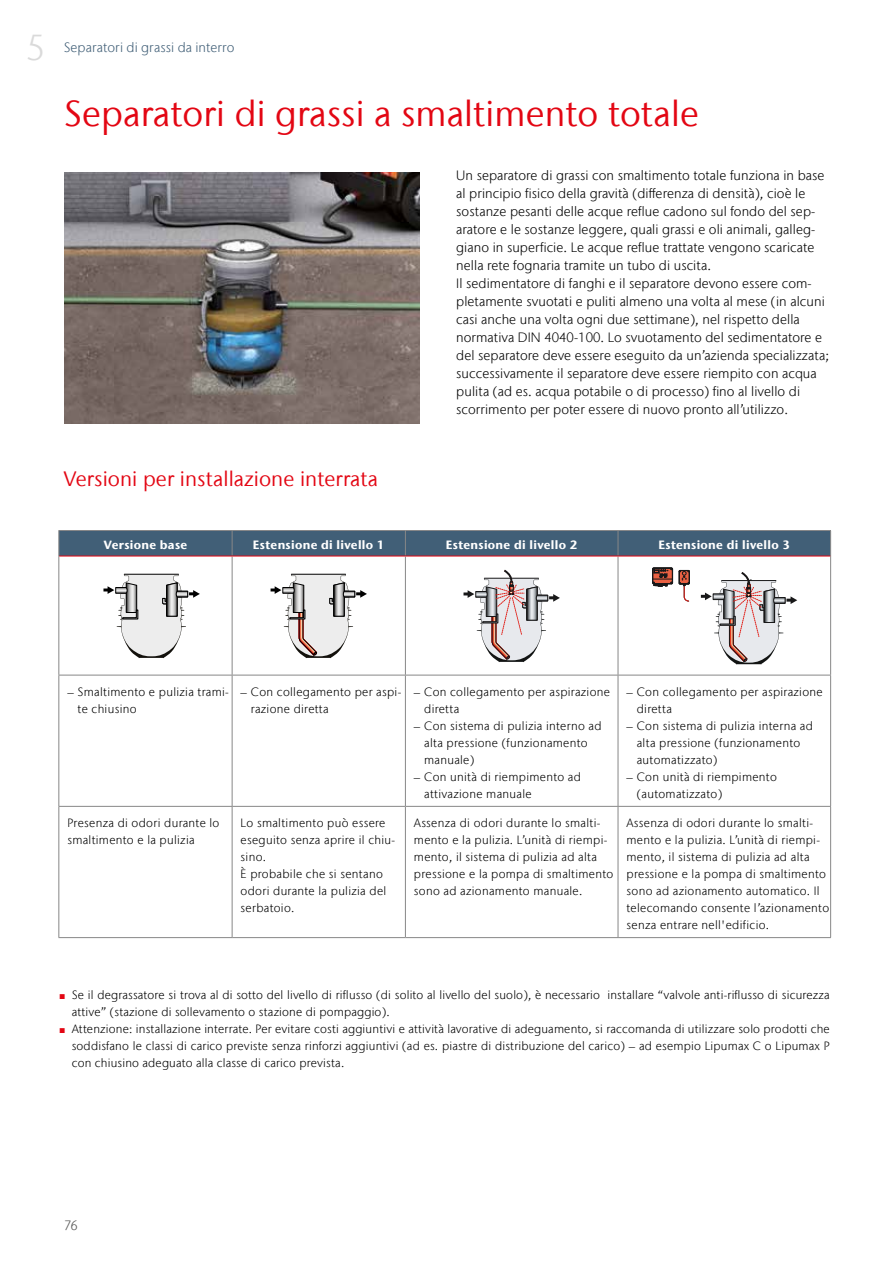
<style>
.page{position:relative;width:893px;height:1263px;background:#fff}
.page>*{position:absolute;margin:0;border:0;box-sizing:border-box;transform-origin:0 0}
.t1{font:36px "Stone Sans IIITC Com";letter-spacing:.005em;color:#e30613}
.t2{font:300 36px "Stone Sans IIITC Com";color:#dadada}
.t3{font:21px "Stone Sans IIITC Com";letter-spacing:.005em;color:#e30613}
.t4{font:300 13.5px/18px "Stone Sans IIITC Com";letter-spacing:.005em;color:#000}
.t5{font:300 13.5px "Stone Sans IIITC Com";letter-spacing:.005em;color:#415f77}
.t6{font:300 13.5px "Stone Sans IIITC Com";color:#575756}
.t7{font:300 12px/17px "Stone Sans IIITC Com";letter-spacing:.025em;color:#000}
.t8{font:700 12px "Stone Sans IIITC Com";letter-spacing:.025em;color:#fff}
.s1{font-family:"Arial";font-weight:400;font-size:10.5px;color:#e30613}
</style>
<div class="page">
<img style="left:65px;top:172px;width:355px;height:251px">
<hr style="left:58px;top:556px;width:1px;height:119px;background:#878787">
<hr style="left:232px;top:556px;width:1px;height:119px;background:#878787">
<hr style="left:405px;top:556px;width:1px;height:119px;background:#878787">
<hr style="left:618px;top:556px;width:1px;height:119px;background:#878787">
<hr style="left:830px;top:556px;width:1px;height:119px;background:#878787">
<hr style="left:58px;top:675px;width:1px;height:131px;background:#878787">
<hr style="left:232px;top:675px;width:1px;height:131px;background:#878787">
<hr style="left:405px;top:675px;width:1px;height:131px;background:#878787">
<hr style="left:618px;top:675px;width:1px;height:131px;background:#878787">
<hr style="left:830px;top:675px;width:1px;height:131px;background:#878787">
<hr style="left:58px;top:806px;width:174px;height:1px;background:#878787">
<hr style="left:58px;top:807px;width:1px;height:130px;background:#878787">
<hr style="left:232px;top:806px;width:173px;height:1px;background:#878787">
<hr style="left:232px;top:807px;width:1px;height:130px;background:#878787">
<hr style="left:405px;top:806px;width:213px;height:1px;background:#878787">
<hr style="left:405px;top:807px;width:1px;height:130px;background:#878787">
<hr style="left:618px;top:806px;width:213px;height:1px;background:#878787">
<hr style="left:618px;top:807px;width:1px;height:130px;background:#878787">
<hr style="left:830px;top:807px;width:1px;height:130px;background:#878787">
<hr style="left:58px;top:937px;width:174px;height:1px;background:#878787">
<hr style="left:232px;top:937px;width:173px;height:1px;background:#878787">
<hr style="left:405px;top:937px;width:213px;height:1px;background:#878787">
<hr style="left:618px;top:937px;width:213px;height:1px;background:#878787">
<div style="left:58px;top:531px;width:773px;height:25px;background:#415f77"></div>
<hr style="left:59px;top:556px;width:173px;height:1px;background:#e30613">
<hr style="left:232px;top:556px;width:173px;height:1px;background:#e30613">
<hr style="left:405px;top:556px;width:213px;height:1px;background:#e30613">
<hr style="left:618px;top:556px;width:212px;height:1px;background:#e30613">
<hr style="left:58px;top:675px;width:174px;height:1px;background:#878787">
<hr style="left:232px;top:675px;width:173px;height:1px;background:#878787">
<hr style="left:405px;top:675px;width:213px;height:1px;background:#878787">
<hr style="left:618px;top:675px;width:213px;height:1px;background:#878787">
<hr style="left:58px;top:530px;width:174px;height:1px;background:#878787">
<hr style="left:232px;top:530px;width:173px;height:1px;background:#878787">
<hr style="left:405px;top:530px;width:213px;height:1px;background:#878787">
<hr style="left:618px;top:530px;width:213px;height:1px;background:#878787">
<svg style="left:103px;top:574px;width:97px;height:84px"></svg>
<svg style="left:271px;top:574px;width:96px;height:84px"></svg>
<svg style="left:463px;top:570px;width:97px;height:92px"></svg>
<svg style="left:701px;top:572px;width:96px;height:92px"></svg>
<svg style="left:679px;top:570px;width:11px;height:32px"></svg>
<svg style="left:652px;top:568px;width:21px;height:19px"></svg>
<h1 class="t2" style="left:26px;top:25px;width:21px">5</h1>
<p class="t5" style="left:64px;top:39px;width:172px">Separatori di grassi da interro</p>
<h1 class="t1" style="left:64px;top:91px;width:637px">Separatori di grassi a smaltimento totale</h1>
<p class="t4" style="left:456px;top:166px;width:374px">Un separatore di grassi con smaltimento totale funziona in base al principio fisico della gravità (differenza di densità), cioè le sostanze pesanti delle acque reflue cadono sul fondo del sep&shy;aratore e le sostanze leggere, quali grassi e oli animali, galleg&shy;giano in superficie. Le acque reflue trattate vengono scaricate nella rete fognaria tramite un tubo di uscita.<br>Il sedimentatore di fanghi e il separatore devono essere com&shy;pletamente svuotati e puliti almeno una volta al mese (in alcuni casi anche una volta ogni due settimane), nel rispetto della normativa DIN 4040-100. Lo svuotamento del sedimentatore e del separatore deve essere eseguito da un’azienda specializzata; successivamente il separatore deve essere riempito con acqua pulita (ad es. acqua potabile o di processo) fino al livello di scorrimento per poter essere di nuovo pronto all’utilizzo.</p>
<h2 class="t3" style="left:64px;top:466px;width:316px">Versioni per installazione interrata</h2>
<p class="t8" style="left:104px;top:537px;width:85px">Versione base</p>
<p class="t8" style="left:253px;top:537px;width:133px">Estensione di livello 1</p>
<p class="t8" style="left:446px;top:537px;width:133px">Estensione di livello 2</p>
<p class="t8" style="left:658px;top:537px;width:133px">Estensione di livello 3</p>
<p class="t7" style="left:78px;top:683px;width:153px;text-indent:-10px">– Smaltimento e pulizia trami&shy;te chiusino</p>
<p class="t7" style="left:251px;top:683px;width:152px;text-indent:-10px">– Con collegamento per aspi&shy;razione diretta</p>
<p class="t7" style="left:424px;top:683px;width:187px;text-indent:-10px">– Con collegamento per aspirazione diretta</p>
<p class="t7" style="left:424px;top:717px;width:179px;text-indent:-10px">– Con sistema di pulizia interno ad alta pressione (funzionamento manuale)</p>
<p class="t7" style="left:424px;top:768px;width:158px;text-indent:-10px">– Con unità di riempimento ad attivazione manuale</p>
<p class="t7" style="left:637px;top:683px;width:187px;text-indent:-10px">– Con collegamento per aspirazione diretta</p>
<p class="t7" style="left:637px;top:717px;width:178px;text-indent:-10px">– Con sistema di pulizia interna ad alta pressione (funzionamento automatizzato)</p>
<p class="t7" style="left:637px;top:768px;width:142px;text-indent:-10px">– Con unità di riempimento (automatizzato)</p>
<p class="t7" style="left:67px;top:814px;width:154px">Presenza di odori durante lo smaltimento e la pulizia</p>
<p class="t7" style="left:241px;top:814px;width:156px">Lo smaltimento può essere eseguito senza aprire il chiu&shy;sino.<br>È probabile che si sentano odori durante la pulizia del serbatoio.</p>
<p class="t7" style="left:414px;top:814px;width:201px">Assenza di odori durante lo smalti&shy;mento e la pulizia. L’unità di riempi&shy;mento, il sistema di pulizia ad alta pressione e la pompa di smaltimento sono ad azionamento manuale.</p>
<p class="t7" style="left:626px;top:814px;width:204px">Assenza di odori durante lo smalti&shy;mento e la pulizia. L’unità di riempi&shy;mento, il sistema di pulizia ad alta pressione e la pompa di smaltimento sono ad azionamento automatico. Il telecomando consente l’azionamento senza entrare nell'edificio.</p>
<p class="t7" style="left:72px;top:986px;width:759px;text-indent:-13px"><span class="s1">■</span> Se il degrassatore si trova al di sotto del livello di riflusso (di solito al livello del suolo), è necessario installare “valvole anti-riflusso di sicurezza attive” (stazione di sollevamento o stazione di pompaggio).</p>
<p class="t7" style="left:72px;top:1020px;width:759px;text-align:justify;text-indent:-13px"><span class="s1">■</span> Attenzione: installazione interrate. Per evitare costi aggiuntivi e attività lavorative di adeguamento, si raccomanda di utilizzare solo prodotti che soddisfano le classi di carico previste senza rinforzi aggiuntivi (ad es. piastre di distribuzione del carico) – ad esempio Lipumax C o Lipumax P con chiusino adeguato alla classe di carico prevista.</p>
<p class="t6" style="left:64px;top:1217px;width:16px">76</p>
</div>
